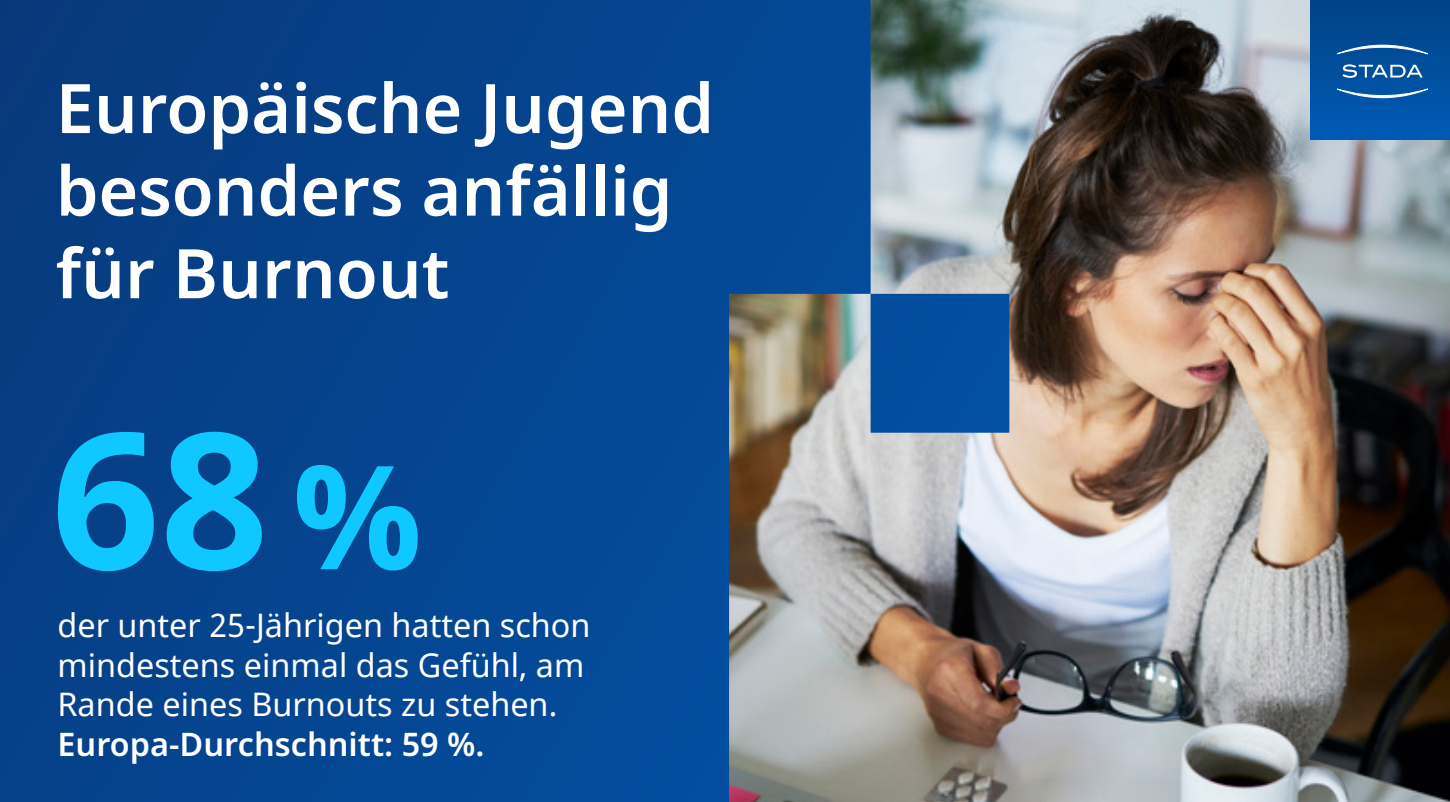
<style>
.page{position:relative;width:1450px;height:802px;background:#fff}
.page>*{position:absolute;margin:0;border:0;box-sizing:border-box;transform-origin:0 0}
.t1{font:700 190px "Noto Sans";color:#0fc8ff}
.t2{font:600 68.38px/82.5px "Noto Sans";color:#fff}
.t3{font:32.38px/39.5px "Noto Sans";color:#fff}
.s1{font-size:144px}
.s2{font-weight:600}
</style>
<div class="page">
<div style="left:0;top:0;width:1450px;height:801px;background:linear-gradient(to bottom,#063f86,#044895)"></div>
<img style="left:729px;top:0;width:721px;height:801px">
<div style="left:1311px;top:0;width:139px;height:139px;background:linear-gradient(to bottom,#004386,#005ab4)"></div>
<svg style="left:1337px;top:45px;width:91px;height:9px"></svg>
<svg style="left:1337px;top:89px;width:91px;height:9px"></svg>
<svg style="left:1343px;top:64px;width:80px;height:14px"></svg>
<p class="t2" style="left:56px;top:69px;width:660px">Europäische Jugend besonders anfällig für Burnout</p>
<p class="t1" style="left:51px;top:366px;width:372px">68<span class="s1">%</span></p>
<p class="t3" style="left:58px;top:606px;width:535px">der unter 25-Jährigen hatten schon mindestens einmal das Gefühl, am<br>Rande eines Burnouts zu stehen.<br><span class="s2">Europa-Durchschnitt: 59 %.</span></p>
</div>
